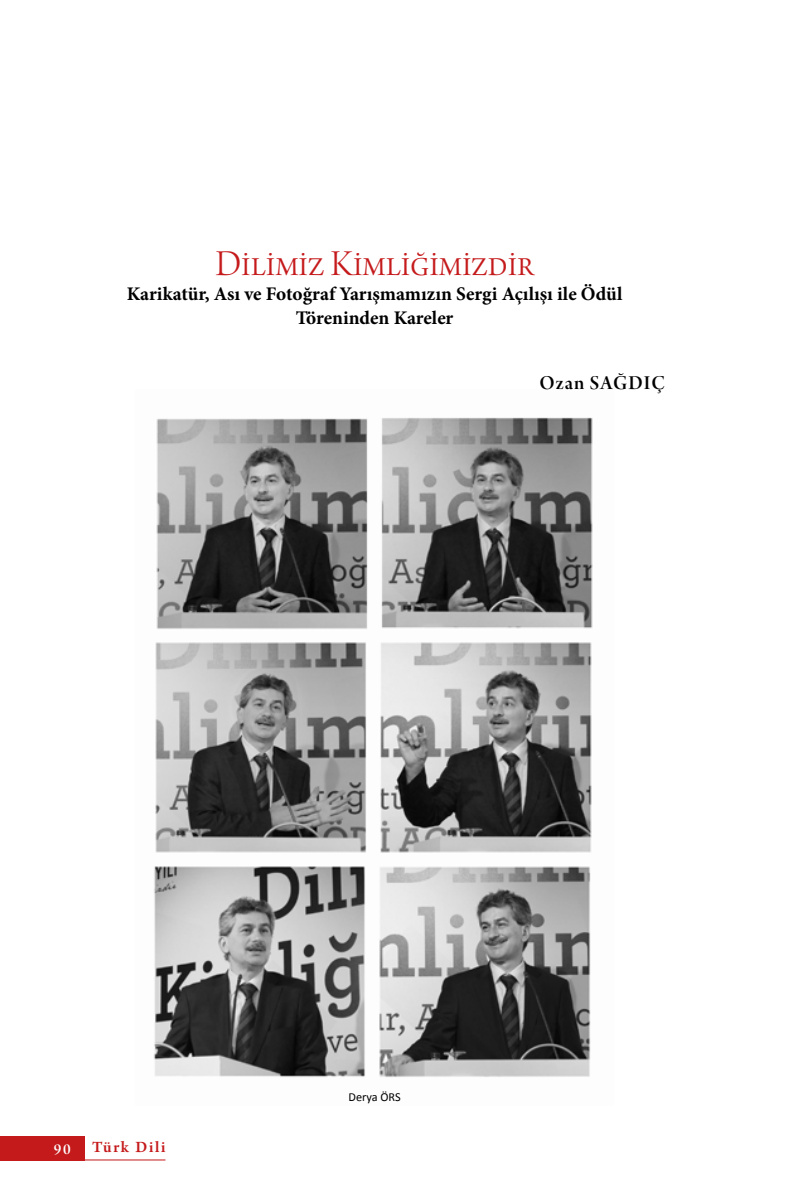
<style>
.page{position:relative;width:794px;height:1191px;background:#fff}
.page>*{position:absolute;margin:0;border:0;box-sizing:border-box;transform-origin:0 0}
.t1{font:38.5px "Arno Pro Light Display";color:#c51a1b}
.t2{font:21px "Arno Pro Smbd Display";letter-spacing:.05em;color:#000}
.t3{font:700 19.25px/24.2px "Minion Pro";color:#000;text-align:center}
.t4{font:600 16.62px "Arno Pro";letter-spacing:.1em;color:#c51a1b}
.t5{font:16.1px "Arno Pro Smbd Display";color:#fff}
.t6{font:12.25px "Calibri";color:#000}
</style>
<div class="page">
<div style="left:0;top:1135px;width:84px;height:25px;background:#c51a1b"></div>
<hr style="left:84px;top:1159px;width:81px;height:1px;background:#c51a1b">
<img style="left:153px;top:417px;width:440px;height:660px">
<h1 class="t1" style="left:215px;top:243px;width:320px">Dilimiz Kimliğimizdir</h1>
<p class="t3" style="left:127px;top:281px;width:497px">Karikatür, Ası ve Fotoğraf Yarışmamızın Sergi Açılışı ile Ödül<br>Töreninden Kareler</p>
<p class="t2" style="left:539px;top:371px;width:127px">Ozan SAĞDIÇ</p>
<p class="t5" style="left:54px;top:1140px;width:18px">90</p>
<p class="t4" style="left:92px;top:1137px;width:75px">Türk Dili</p>
<p class="t6" style="left:348px;top:1089px;width:54px">Derya ÖRS</p>
</div>
